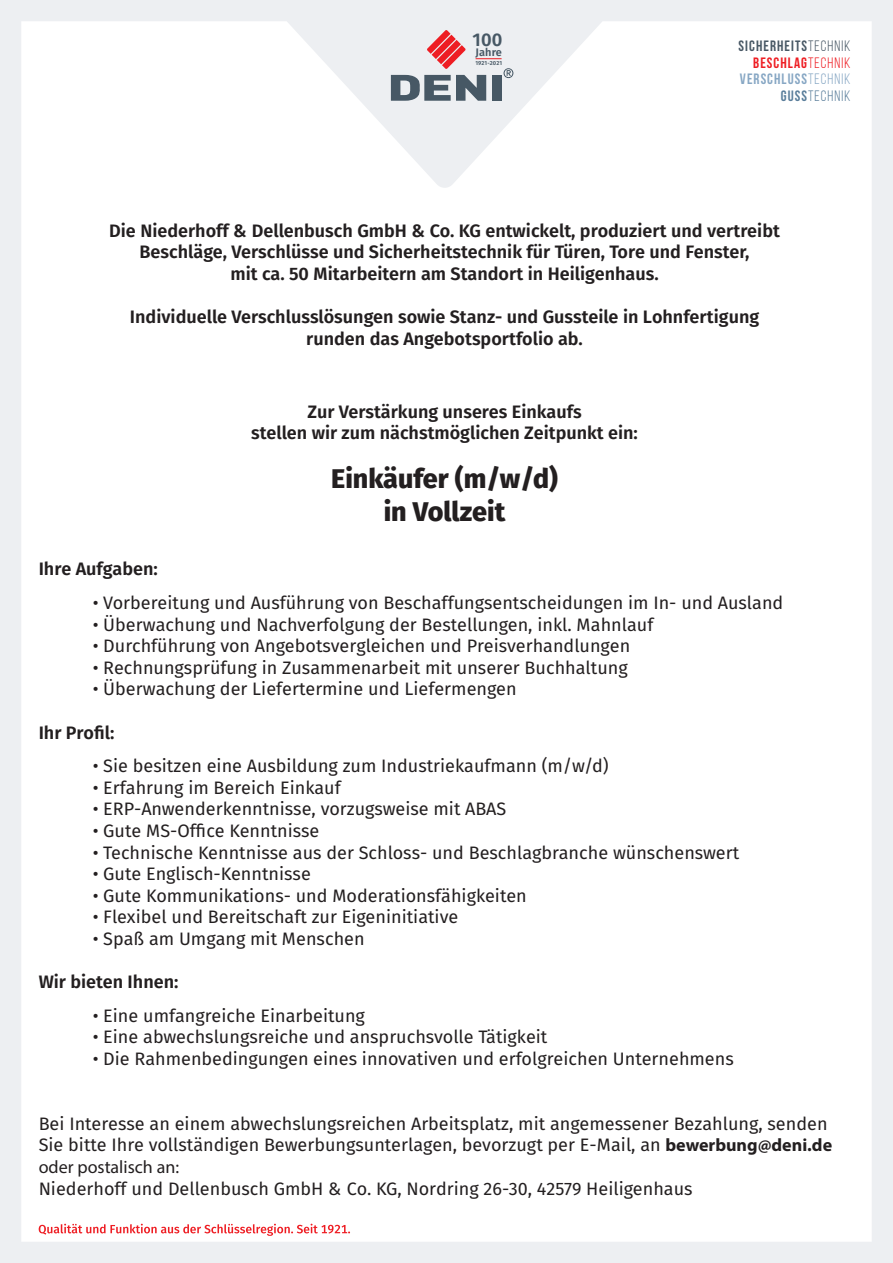
<style>
.page{position:relative;width:893px;height:1263px;background:#edeff2}
.page>*{position:absolute;margin:0;border:0;box-sizing:border-box;transform-origin:0 0}
.t1{font:800 27px/32.4px "Fira Sans";color:#231f20;text-align:center}
.t2{font:600 18.3px "Fira Sans";color:#475865}
.t3{font:18px/21.6px "Fira Sans";color:#231f20}
.t4{font:600 18px/21.6px "Fira Sans";color:#231f20;text-align:center}
.t5{font:18px "Myriad Pro";color:#231f20}
.t6{font:700 15px/16.5px "Bebas Neue";letter-spacing:.07em;color:#485865;text-align:right}
.t7{font:600 10.95px "Fira Sans";letter-spacing:.005em;color:#475865}
.t8{font:600 5.85px "Fira Sans";letter-spacing:.025em;color:#475865}
.s1{font-weight:400}
.s2{color:#ee1d23}
.s3{font-weight:400;color:#ee1d23}
.s4{color:#87a7c4}
.s5{font-weight:400;color:#87a7c4}
.s6{color:#597d9a}
.s7{font-weight:400;color:#597d9a}
.s8{font-family:"Myriad Pro";font-weight:700}
</style>
<div class="page">
<div style="left:21px;top:21px;width:851px;height:1221px;background:#fff"></div>
<svg style="left:39px;top:1224px;width:311px;height:12px;background:#fac2c4"></svg>
<svg style="left:391px;top:75px;width:95px;height:26px"></svg>
<svg style="left:503px;top:68px;width:10px;height:10px"></svg>
<div style="left:492px;top:75px;width:10px;height:26px;background:#475865"></div>
<svg style="left:427px;top:30px;width:39px;height:39px"></svg>
<svg style="left:476px;top:58px;width:26px;height:1px"></svg>
<p class="t2" style="left:472px;top:25px;width:31px">100</p>
<p class="t7" style="left:476px;top:43px;width:28px">Jahre</p>
<p class="t8" style="left:475px;top:59px;width:28px">1921-2021</p>
<p class="t6" style="left:739px;top:38px;width:113px">SICHERHEITS<span class="s1">TECHNIK<br></span><span class="s2">BESCHLAG</span><span class="s3">TECHNIK<br></span><span class="s4">VERSCHLUSS</span><span class="s5">TECHNIK<br></span><span class="s6">GUSS</span><span class="s7">TECHNIK</span></p>
<p class="t4" style="left:109px;top:218px;width:672px">Die Niederhoff &amp; Dellenbusch GmbH &amp; Co. KG entwickelt, produziert und vertreibt<br>Beschläge, Verschlüsse und Sicherheitstechnik für Türen, Tore und Fenster,<br>mit ca. 50 Mitarbeitern am Standort in Heiligenhaus.</p>
<p class="t4" style="left:130px;top:305px;width:631px">Individuelle Verschlusslösungen sowie Stanz- und Gussteile in Lohnfertigung runden das Angebotsportfolio ab.</p>
<p class="t4" style="left:251px;top:400px;width:388px">Zur Verstärkung unseres Einkaufs<br>stellen wir zum nächstmöglichen Zeitpunkt ein:</p>
<h1 class="t1" style="left:331px;top:460px;width:228px">Einkäufer (m/w/d) in Vollzeit</h1>
<p class="t4" style="left:39px;top:557px;width:121px">Ihre Aufgaben:</p>
<p class="t3" style="left:93px;top:591px;width:692px">• Vorbereitung und Ausführung von Beschaffungsentscheidungen im In- und Ausland</p>
<p class="t3" style="left:93px;top:613px;width:562px">• Überwachung und Nachverfolgung der Bestellungen, inkl. Mahnlauf</p>
<p class="t3" style="left:93px;top:635px;width:539px">• Durchführung von Angebotsvergleichen und Preisverhandlungen</p>
<p class="t3" style="left:93px;top:656px;width:536px">• Rechnungsprüfung in Zusammenarbeit mit unserer Buchhaltung</p>
<p class="t3" style="left:93px;top:678px;width:426px">• Überwachung der Liefertermine und Liefermengen</p>
<p class="t4" style="left:39px;top:720px;width:77px">Ihr Profil:</p>
<p class="t3" style="left:93px;top:755px;width:517px">• Sie besitzen eine Ausbildung zum Industriekaufmann (m/w/d)</p>
<p class="t3" style="left:93px;top:776px;width:250px">• Erfahrung im Bereich Einkauf</p>
<p class="t3" style="left:93px;top:798px;width:415px">• ERP-Anwenderkenntnisse, vorzugsweise mit ABAS</p>
<p class="t3" style="left:93px;top:819px;width:228px">• Gute MS-Office Kenntnisse</p>
<p class="t3" style="left:93px;top:841px;width:648px">• Technische Kenntnisse aus der Schloss- und Beschlagbranche wünschenswert</p>
<p class="t3" style="left:93px;top:863px;width:220px">• Gute Englisch-Kenntnisse</p>
<p class="t3" style="left:93px;top:884px;width:436px">• Gute Kommunikations- und Moderationsfähigkeiten</p>
<p class="t3" style="left:93px;top:906px;width:367px">• Flexibel und Bereitschaft zur Eigeninitiative</p>
<p class="t3" style="left:93px;top:927px;width:273px">• Spaß am Umgang mit Menschen</p>
<p class="t4" style="left:39px;top:970px;width:141px">Wir bieten Ihnen:</p>
<p class="t3" style="left:93px;top:1004px;width:274px">• Eine umfangreiche Einarbeitung</p>
<p class="t3" style="left:93px;top:1026px;width:456px">• Eine abwechslungsreiche und anspruchsvolle Tätigkeit</p>
<p class="t3" style="left:93px;top:1047px;width:643px">• Die Rahmenbedingungen eines innovativen und erfolgreichen Unternehmens</p>
<p class="t3" style="left:39px;top:1112px;width:795px">Bei Interesse an einem abwechslungsreichen Arbeitsplatz, mit angemessener Bezahlung, senden<br>Sie bitte Ihre vollständigen Bewerbungsunterlagen, bevorzugt per E-Mail, an <span class="s8">bewerbung@deni.de</span></p>
<p class="t5" style="left:39px;top:1156px;width:142px">oder postalisch an:</p>
<p class="t3" style="left:39px;top:1177px;width:655px">Niederhoff und Dellenbusch GmbH &amp; Co. KG, Nordring 26-30, 42579 Heiligenhaus</p>
</div>
